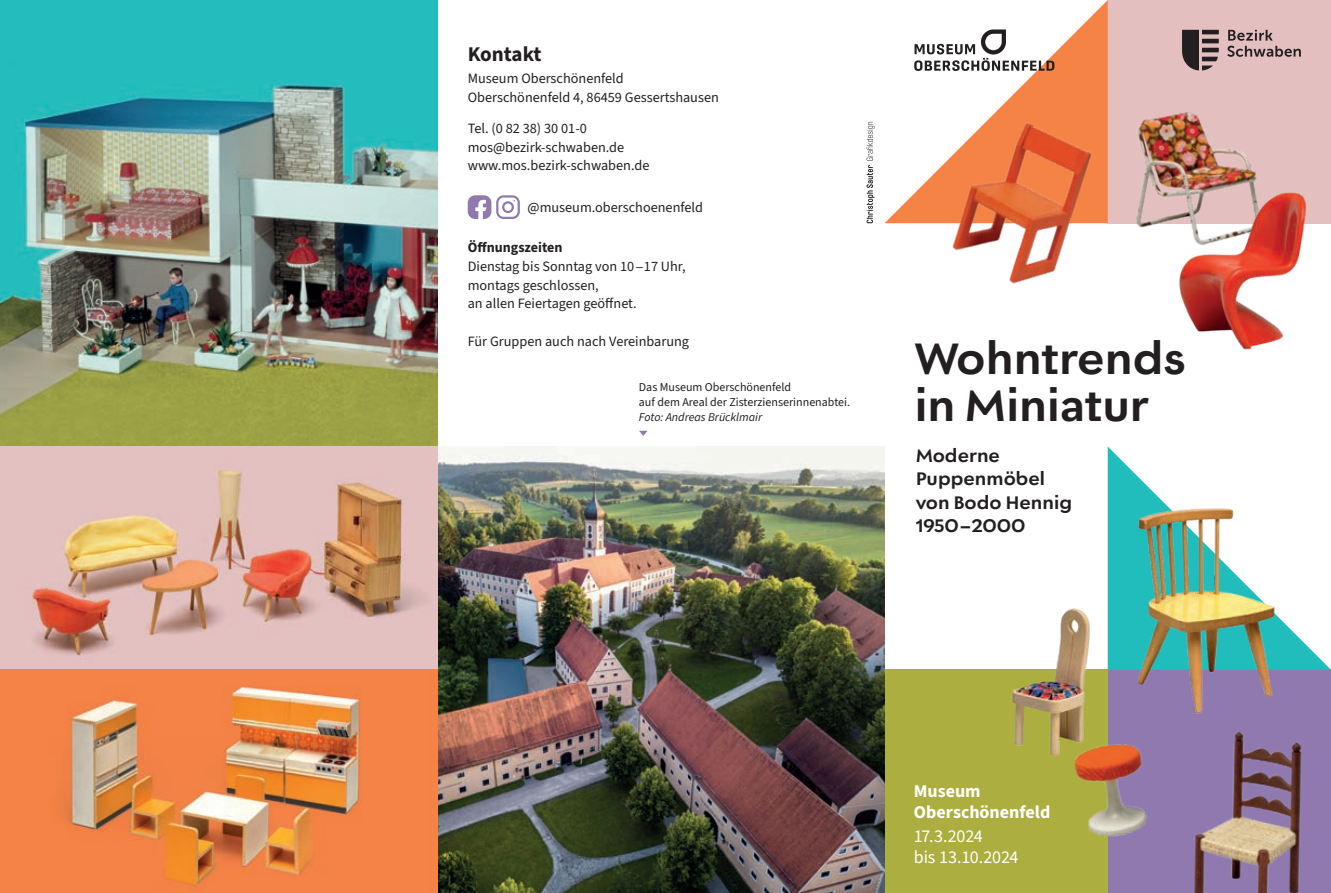
<style>
.page{position:relative;width:1331px;height:893px;background:#fff}
.page>*{position:absolute;margin:0;border:0;box-sizing:border-box;transform-origin:0 0}
.t1{font:600 43.5px/46.5px "Postea";color:#231f20}
.t2{font:700 21px "Source Sans 3";letter-spacing:-.01em;color:#231f20}
.t3{font:600 18px/23.2px "Postea";color:#231f20}
.t4{font:18px/21px "Source Sans 3";letter-spacing:-.01em;color:#fff}
.t5{font:700 18px/21px "Source Sans 3";color:#fff}
.t6{font:14.25px/18.8px "Source Sans 3";color:#231f20}
.t7{font:700 14.25px "Source Sans 3";color:#231f20}
.t8{font:12px/15px "Source Sans 3";color:#231f20}
.t9{font:italic 12px "Source Sans 3";color:#231f20}
</style>
<div class="page">
<div style="left:1108px;top:0;width:223px;height:223px;background:#e3c0bf"></div>
<div style="left:1108px;top:670px;width:223px;height:223px;background:#8f79ae"></div>
<svg style="left:885px;top:0;width:223px;height:223px"></svg>
<div style="left:884px;top:670px;width:224px;height:223px;background:#adae40"></div>
<img style="left:438px;top:447px;width:446px;height:446px">
<svg style="left:1108px;top:447px;width:223px;height:223px"></svg>
<img style="left:1194px;top:731px;width:108px;height:162px">
<img style="left:976px;top:573px;width:146px;height:173px">
<img style="left:1122px;top:495px;width:172px;height:219px">
<img style="left:1049px;top:727px;width:98px;height:110px">
<hr style="left:1202px;top:39px;width:17px;height:4px;background:#42393a">
<hr style="left:1202px;top:30px;width:17px;height:4px;background:#42393a">
<svg style="left:1182px;top:30px;width:36px;height:40px"></svg>
<hr style="left:1202px;top:48px;width:17px;height:4px;background:#231f20">
<svg style="left:1227px;top:30px;width:74px;height:27px"></svg>
<svg style="left:914px;top:29px;width:140px;height:42px"></svg>
<img style="left:1125px;top:112px;width:132px;height:116px">
<img style="left:940px;top:111px;width:159px;height:173px">
<img style="left:1171px;top:179px;width:139px;height:171px">
<svg style="left:468px;top:195px;width:52px;height:24px"></svg>
<img style="left:0;top:0;width:438px;height:446px">
<img style="left:0;top:446px;width:438px;height:224px">
<img style="left:0;top:670px;width:438px;height:223px">
<svg style="left:639px;top:431px;width:9px;height:5px"></svg>
<svg style="left:866px;top:122px;width:9px;height:101px"></svg>
<h2 class="t2" style="left:468px;top:40px;width:75px">Kontakt</h2>
<p class="t6" style="left:468px;top:69px;width:253px">Museum Oberschönenfeld<br>Oberschönenfeld 4, 86459 Gessertshausen</p>
<p class="t6" style="left:468px;top:119px;width:183px">Tel. (0 82 38) 30 01-0 mos@bezirk-schwaben.de www.mos.bezirk-schwaben.de</p>
<p class="t6" style="left:528px;top:198px;width:177px">@museum.oberschoenenfeld</p>
<p class="t7" style="left:468px;top:238px;width:96px">Öffnungszeiten</p>
<p class="t6" style="left:468px;top:257px;width:219px">Dienstag bis Sonntag von 10–17 Uhr, montags geschlossen,<br>an allen Feiertagen geöffnet.</p>
<p class="t6" style="left:468px;top:332px;width:223px">Für Gruppen auch nach Vereinbarung</p>
<p class="t8" style="left:639px;top:379px;width:213px">Das Museum Oberschönenfeld<br>auf dem Areal der Zisterzienserinnenabtei.</p>
<p class="t9" style="left:639px;top:409px;width:125px">Foto: Andreas Brücklmair</p>
<h1 class="t1" style="left:915px;top:336px;width:273px">Wohntrends in Miniatur</h1>
<p class="t3" style="left:916px;top:444px;width:158px">Moderne<br>Puppenmöbel von Bodo Hennig<br>1950 —2000</p>
<p class="t5" style="left:914px;top:781px;width:138px">Museum<br>Oberschönenfeld</p>
<p class="t4" style="left:914px;top:826px;width:106px">17.3.2024<br>bis 13.10.2024</p>
</div>
